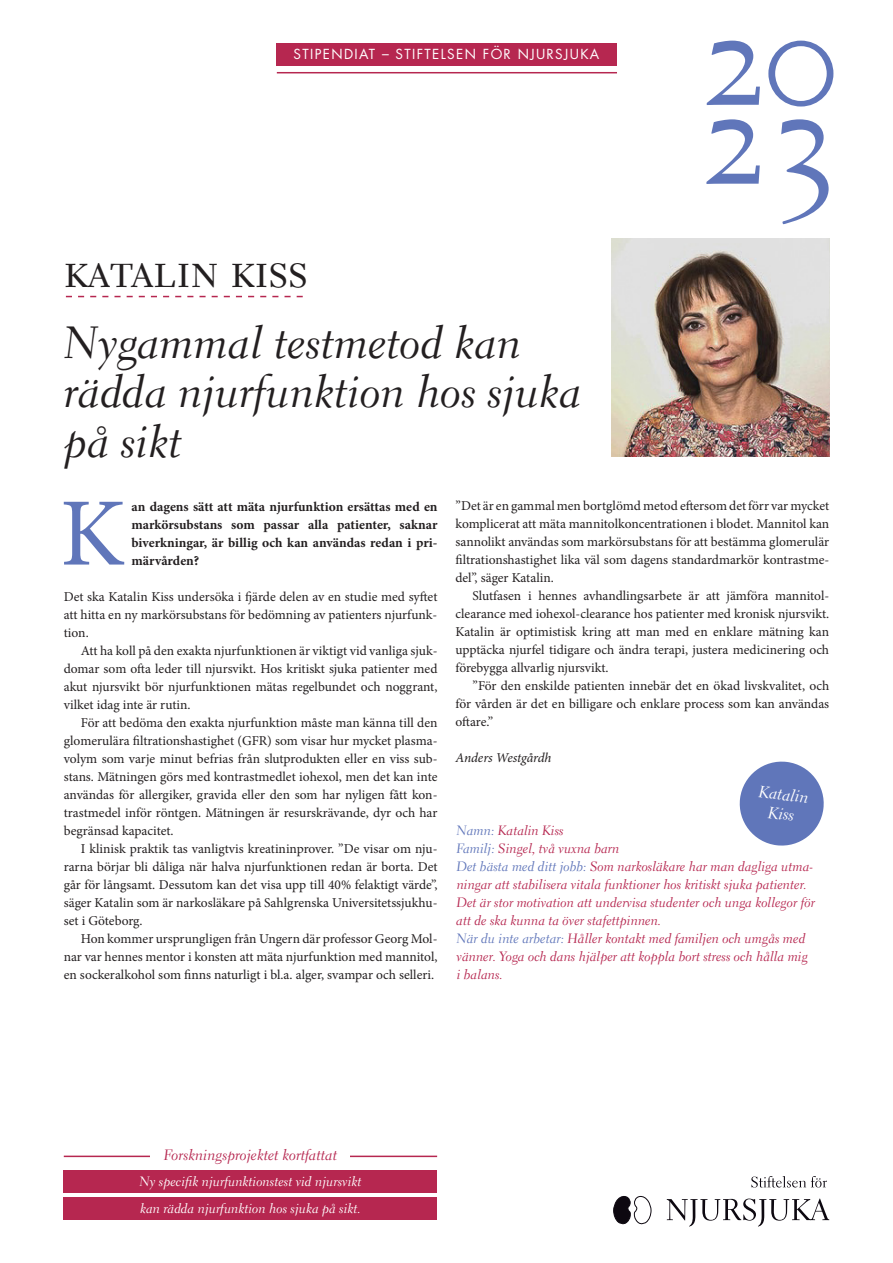
<style>
.page{position:relative;width:893px;height:1263px;background:#fff}
.page>*{position:absolute;margin:0;border:0;box-sizing:border-box;transform-origin:0 0}
.t1{font:96.6px "Minion Pro";color:#6076ba}
.t2{font:48px "Electra LH Regular SC";color:#231f20}
.t3{font:45px/49.5px "Electra LH Cursive";color:#231f20}
.t4{font:16.5px/19.5px "Electra LH Cursive";color:#fff;text-align:center}
.t5{font:15px "Electra LH Cursive";color:#b62750}
.t6{font:13.5px/18px "Minion Pro";color:#231f20;text-align:justify}
.t7{font:13.5px/18px "Electra LH Cursive";color:#b62750}
.t8{font:700 13.5px/18px "Minion Pro";color:#231f20;text-align:justify}
.t9{font:13.5px/27.6px "Electra LH Cursive";color:#fff}
.t10{font:13.5px "Futura";letter-spacing:.1em;color:#fff}
.t11{font:italic 13.5px "Minion Pro";letter-spacing:-.01em;color:#231f20}
.s1{color:#6076ba}
</style>
<div class="page">
<svg style="left:707px;top:41px;width:126px;height:66px"></svg>
<svg style="left:706px;top:119px;width:123px;height:105px"></svg>
<svg style="left:613px;top:1196px;width:39px;height:29px"></svg>
<svg style="left:751px;top:1176px;width:76px;height:11px"></svg>
<svg style="left:667px;top:1198px;width:162px;height:28px"></svg>
<div style="left:276px;top:43px;width:341px;height:22px;background:#b62750"></div>
<hr style="left:277px;top:72px;width:340px;height:1px;background:#b62750">
<img style="left:611px;top:239px;width:218px;height:218px">
<svg style="left:66px;top:296px;width:237px;height:1px"></svg>
<svg style="left:739px;top:761px;width:85px;height:85px"></svg>
<hr style="left:64px;top:1155px;width:373px;height:2px;background:#b62750">
<div style="left:150px;top:1140px;width:200px;height:29px;background:#fff"></div>
<div style="left:64px;top:1170px;width:373px;height:23px;background:#b62750"></div>
<div style="left:64px;top:1197px;width:373px;height:23px;background:#b62750"></div>
<p class="t10" style="left:294px;top:45px;width:307px">STIPENDIAT – STIFTELSEN FÖR NJURSJUKA</p>
<h2 class="t2" style="left:64px;top:242px;width:245px">katalin kiss</h2>
<h3 class="t3" style="left:64px;top:318px;width:519px">Nygammal testmetod kan rädda njurfunktion hos sjuka på sikt</h3>
<h1 class="t1" style="left:60px;top:469px;width:66px">K</h1>
<p class="t8" style="left:132px;top:497px;width:307px">an dagens sätt att mäta njurfunktion ersättas med en markörsubstans som passar alla patienter, saknar biverkningar, är billig och kan användas redan i pri&shy;märvården?</p>
<p class="t6" style="left:64px;top:587px;width:375px">Det ska Katalin Kiss undersöka i fjärde delen av en studie med syftet att hitta en ny markörsubstans för bedömning av patienters njurfunk&shy;tion.</p>
<p class="t6" style="left:64px;top:641px;width:375px;text-indent:17px">Att ha koll på den exakta njurfunktionen är viktigt vid vanliga sjuk&shy;domar som ofta leder till njursvikt. Hos kritiskt sjuka patienter med akut njursvikt bör njurfunktionen mätas regelbundet och noggrant, vilket idag inte är rutin.</p>
<p class="t6" style="left:64px;top:713px;width:375px;text-indent:17px">För att bedöma den exakta njurfunktion måste man känna till den glomerulära filtrationshastighet (GFR) som visar hur mycket plasma&shy;volym som varje minut befrias från slutprodukten eller en viss sub&shy;stans. Mätningen görs med kontrastmedlet iohexol, men det kan inte användas för allergiker, gravida eller den som har nyligen fått kon&shy;trastmedel inför röntgen. Mätningen är resurskrävande, dyr och har begränsad kapacitet.</p>
<p class="t6" style="left:64px;top:839px;width:375px;text-indent:17px">I klinisk praktik tas vanligtvis kreatininprover. ”De visar om nju&shy;rarna börjar bli dåliga när halva njurfunktionen redan är borta. Det går för långsamt. Dessutom kan det visa upp till 40% felaktigt värde”, säger Katalin som är narkosläkare på Sahlgrenska Universitetssjukhu&shy;set i Göteborg.</p>
<p class="t6" style="left:64px;top:929px;width:375px;text-indent:17px">Hon kommer ursprungligen från Ungern där professor Georg Mol&shy;nar var hennes mentor i konsten att mäta njurfunktion med mannitol, en sockeralkohol som finns naturligt i bl.a. alger, svampar och selleri.</p>
<p class="t6" style="left:455px;top:497px;width:375px">”Det är en gammal men bortglömd metod eftersom det förr var mycket komplicerat att mäta mannitolkoncentrationen i blodet. Mannitol kan sannolikt användas som markörsubstans för att bestämma glomerulär filtrationshastighet lika väl som dagens standardmarkör kontrastme&shy;del”, säger Katalin.</p>
<p class="t6" style="left:455px;top:587px;width:375px;text-indent:17px">Slutfasen i hennes avhandlingsarbete är att jämföra mannitol&shy;clearance med iohexol-clearance hos patienter med kronisk njursvikt.<br>Katalin är optimistisk kring att man med en enklare mätning kan upptäcka njurfel tidigare och ändra terapi, justera medicinering och förebygga allvarlig njursvikt.</p>
<p class="t6" style="left:455px;top:677px;width:375px;text-indent:17px">”För den enskilde patienten innebär det en ökad livskvalitet, och för vården är det en billigare och enklare process som kan användas oftare.”</p>
<p class="t11" style="left:455px;top:749px;width:97px">Anders Westgårdh</p>
<p class="t4" style="left:760px;top:782px;width:52px;rotate:7deg">Katalin<br>Kiss</p>
<p class="t7" style="left:456px;top:822px;width:360px"><span class="s1">Namn:</span> Katalin Kiss<br><span class="s1">Familj:</span> Singel, två vuxna barn<br><span class="s1">Det bästa med ditt jobb:</span> Som narkosläkare har man dagliga utma&shy;ningar att stabilisera vitala funktioner hos kritiskt sjuka patienter.<br>Det är stor motivation att undervisa studenter och unga kollegor för att de ska kunna ta över stafettpinnen.<br><span class="s1">När du inte arbetar:</span> Håller kontakt med familjen och umgås med vänner. Yoga och dans hjälper att koppla bort stress och hålla mig<br>i balans.</p>
<p class="t5" style="left:164px;top:1145px;width:175px">Forskningsprojektet kortfattat</p>
<p class="t9" style="left:139px;top:1167px;width:224px">Ny specifik njurfunktionstest vid njursvikt kan rädda njurfunktion hos sjuka på sikt.</p>
</div>
